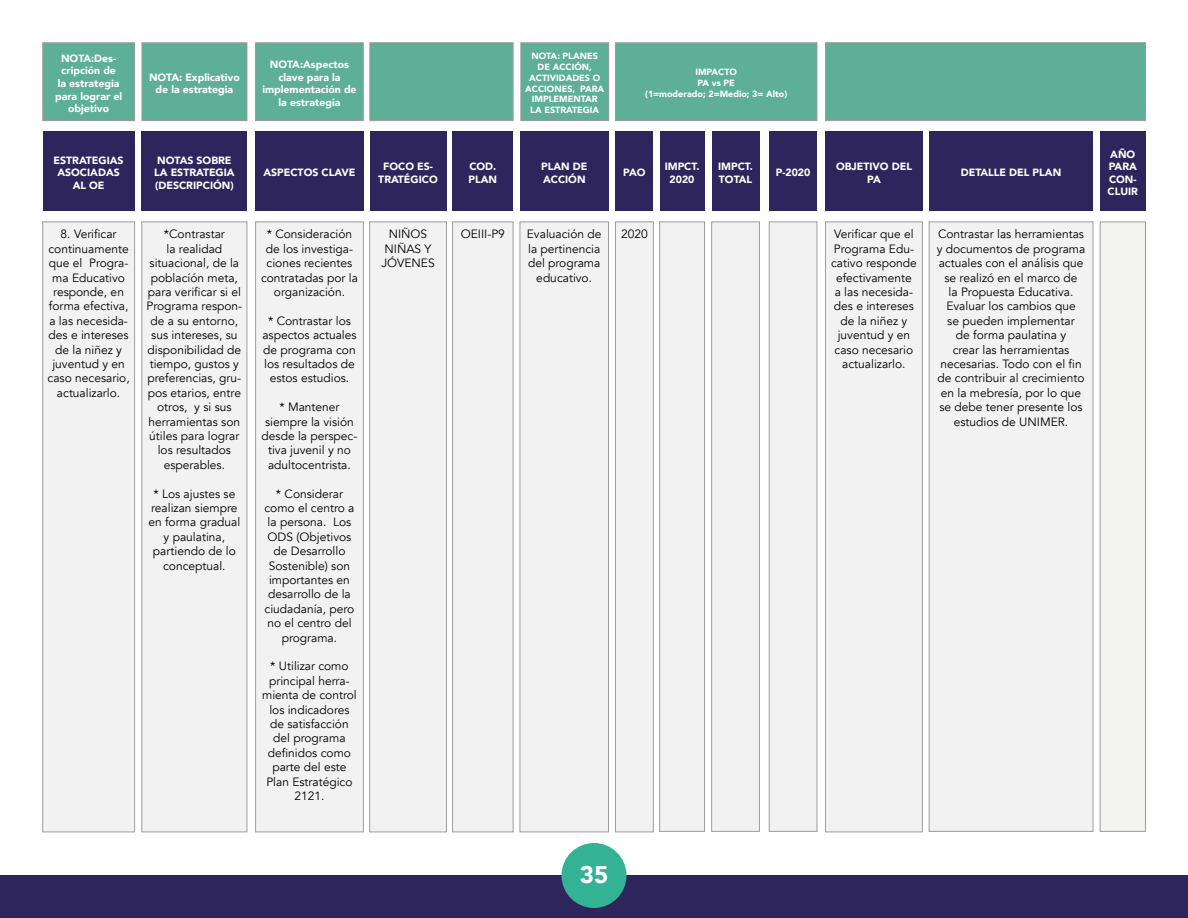
<style>
.page{position:relative;width:1188px;height:918px;background:#fff}
.page>*{position:absolute;margin:0;border:0;box-sizing:border-box;transform-origin:0 0}
.t1{font:900 24px "Avenir";color:#fff}
.t2{font:12px/14.4px "Avenir";color:#000;text-align:center}
.t3{font:900 10.5px/12.6px "Avenir";color:#fff;text-align:center}
.t4{font:900 9px/10.8px "Avenir";color:#fff;text-align:center}
</style>
<div class="page">
<div style="left:0;top:875px;width:1188px;height:43px;background:#2d255c"></div>
<div style="left:561px;top:843px;width:66px;height:65px;background:#33b296;border-radius:50%"></div>
<div style="left:43px;top:222px;width:92px;height:610px;background:#f2f2f2"></div>
<div style="left:43px;top:222px;width:92px;height:610px;border:1px solid #9d9d9c"></div>
<div style="left:256px;top:222px;width:107px;height:610px;background:#f2f2f2"></div>
<div style="left:255px;top:222px;width:109px;height:610px;border:1px solid #9d9d9c"></div>
<div style="left:370px;top:222px;width:76px;height:610px;background:#f2f2f2"></div>
<div style="left:369px;top:222px;width:78px;height:610px;border:1px solid #9d9d9c"></div>
<div style="left:453px;top:222px;width:60px;height:610px;background:#f2f2f2"></div>
<div style="left:452px;top:222px;width:61px;height:610px;border:1px solid #9d9d9c"></div>
<div style="left:615px;top:222px;width:38px;height:610px;background:#f2f2f2"></div>
<div style="left:615px;top:222px;width:39px;height:610px;border:1px solid #9d9d9c"></div>
<div style="left:659px;top:222px;width:46px;height:610px;background:#f2f2f2;border:1px solid #9d9d9c"></div>
<div style="left:711px;top:222px;width:49px;height:610px;background:#f2f2f2;border:1px solid #9d9d9c"></div>
<div style="left:769px;top:222px;width:48px;height:610px;background:#f2f2f2;border:1px solid #9d9d9c"></div>
<div style="left:825px;top:222px;width:97px;height:610px;background:#f2f2f2"></div>
<div style="left:825px;top:222px;width:98px;height:610px;border:1px solid #9d9d9c"></div>
<div style="left:929px;top:222px;width:164px;height:609px;background:#f2f2f2"></div>
<div style="left:929px;top:222px;width:164px;height:610px;border:1px solid #9d9d9c"></div>
<div style="left:1100px;top:222px;width:46px;height:610px;background:#f3f3f2;border:1px solid #9d9d9c"></div>
<div style="left:520px;top:222px;width:89px;height:610px;background:#f2f2f2"></div>
<div style="left:520px;top:222px;width:89px;height:610px;border:1px solid #9d9d9c"></div>
<div style="left:142px;top:222px;width:105px;height:610px;background:#f2f2f2"></div>
<div style="left:142px;top:222px;width:105px;height:610px;border:1px solid #9d9d9c"></div>
<div style="left:43px;top:131px;width:92px;height:80px;background:#2d255c"></div>
<div style="left:142px;top:131px;width:105px;height:80px;background:#2d255c"></div>
<div style="left:370px;top:131px;width:76px;height:80px;background:#2d255c"></div>
<div style="left:453px;top:131px;width:60px;height:80px;background:#2d255c"></div>
<div style="left:615px;top:131px;width:38px;height:80px;background:#2d255c"></div>
<div style="left:660px;top:131px;width:45px;height:80px;background:#2d255c"></div>
<div style="left:712px;top:131px;width:47px;height:80px;background:#2d255c"></div>
<div style="left:769px;top:131px;width:48px;height:80px;background:#2d255c"></div>
<div style="left:825px;top:131px;width:98px;height:80px;background:#2d255c"></div>
<div style="left:929px;top:131px;width:164px;height:80px;background:#2d255c"></div>
<div style="left:1100px;top:131px;width:45px;height:80px;background:#2d255c"></div>
<div style="left:520px;top:131px;width:89px;height:80px;background:#2d255c"></div>
<div style="left:255px;top:131px;width:109px;height:80px;background:#2d255c"></div>
<div style="left:43px;top:43px;width:92px;height:78px;background:#5daf98"></div>
<div style="left:43px;top:43px;width:92px;height:78px;border:1px solid #9d9d9c"></div>
<div style="left:142px;top:43px;width:105px;height:78px;background:#5daf98"></div>
<div style="left:142px;top:43px;width:105px;height:78px;border:1px solid #9d9d9c"></div>
<div style="left:256px;top:43px;width:107px;height:78px;background:#5daf98"></div>
<div style="left:255px;top:43px;width:109px;height:78px;border:1px solid #9d9d9c"></div>
<div style="left:521px;top:43px;width:88px;height:78px;background:#5daf98"></div>
<div style="left:521px;top:43px;width:88px;height:78px;border:1px solid #9d9d9c"></div>
<div style="left:615px;top:43px;width:202px;height:78px;background:#5daf98"></div>
<div style="left:615px;top:43px;width:202px;height:78px;border:1px solid #9d9d9c"></div>
<div style="left:370px;top:43px;width:143px;height:78px;background:#5daf98;border:1px solid #9d9d9c"></div>
<div style="left:825px;top:43px;width:321px;height:78px;background:#5daf98;border:1px solid #9d9d9c"></div>
<p class="t3" style="left:55px;top:51px;width:69px">NOTA:Des&shy;cripción de<br>la estrategia para lograr el objetivo</p>
<p class="t3" style="left:149px;top:70px;width:92px">NOTA: Explicativo de la estrategia</p>
<p class="t3" style="left:262px;top:58px;width:96px">NOTA:Aspectos clave para la implementación de la estrategia</p>
<p class="t4" style="left:525px;top:50px;width:81px">NOTA: PLANES<br>DE ACCIÓN,<br>ACTIVIDADES O<br>ACCIONES, PARA<br>IMPLEMENTAR<br>LA ESTRATEGIA</p>
<p class="t4" style="left:645px;top:67px;width:144px">IMPACTO<br>PA vs PE<br>(1=moderado; 2=Medio; 3= Alto)</p>
<p class="t3" style="left:54px;top:154px;width:72px">ESTRATEGIAS<br>ASOCIADAS<br>AL OE</p>
<p class="t3" style="left:154px;top:154px;width:82px;text-align:left">NOTAS SOBRE<br>LA ESTRATEGIA (DESCRIPCIÓN)</p>
<p class="t3" style="left:378px;top:160px;width:61px">FOCO ES-<br>TRATÉGICO</p>
<p class="t3" style="left:469px;top:160px;width:30px;text-align:left">COD.<br>PLAN</p>
<p class="t3" style="left:623px;top:166px;width:24px">PAO</p>
<p class="t3" style="left:665px;top:160px;width:36px">IMPCT.<br>2020</p>
<p class="t3" style="left:718px;top:160px;width:36px;text-align:left">IMPCT.<br>TOTAL</p>
<p class="t3" style="left:776px;top:166px;width:36px">P-2020</p>
<p class="t3" style="left:836px;top:160px;width:77px">OBJETIVO DEL<br>PA</p>
<p class="t3" style="left:961px;top:166px;width:102px">DETALLE DEL PLAN</p>
<p class="t3" style="left:541px;top:160px;width:48px;text-align:left">PLAN DE<br>ACCIÓN</p>
<p class="t3" style="left:263px;top:166px;width:94px">ASPECTOS CLAVE</p>
<p class="t2" style="left:48px;top:227px;width:84px">8. Verificar continuamente que el Progra&shy;ma Educativo responde, en forma efectiva, a las necesida&shy;des e intereses de la niñez y juventud y en caso necesario, actualizarlo.</p>
<p class="t2" style="left:261px;top:227px;width:98px">* Consideración de los investiga&shy;ciones recientes contratadas por la organización.</p>
<p class="t2" style="left:146px;top:227px;width:97px">*Contrastar<br>la realidad situacional, de la poblacíón meta, para verificar si el<br>Programa respon&shy;de a su entorno, sus intereses, su disponibilidad de tiempo, gustos y preferencias, gru&shy;pos etarios, entre otros, y si sus herramientas son útiles para lograr los resultados esperables.</p>
<p class="t2" style="left:148px;top:486px;width:93px">* Los ajustes se realizan siempre en forma gradual y paulatina, partiendo de lo conceptual.</p>
<p class="t2" style="left:262px;top:314px;width:96px">* Contrastar los aspectos actuales de programa con los resultados de estos estudios.</p>
<p class="t2" style="left:262px;top:400px;width:97px">* Mantener siempre la visión desde la perspec&shy;tiva juvenil y no adultocentrista.</p>
<p class="t2" style="left:264px;top:486px;width:92px">* Considerar como el centro a la persona. Los<br>ODS (Objetivos de Desarrollo<br>Sostenible) son importantes en desarrollo de la ciudadanía, pero no el centro del programa.</p>
<p class="t2" style="left:262px;top:659px;width:96px">* Utilizar como principal herra&shy;mienta de control los indicadores de satisfacción del programa definidos como parte del este<br>Plan Estratégico<br>2121.</p>
<p class="t2" style="left:381px;top:227px;width:55px">NIÑOS<br>NIÑAS Y<br>JÓVENES</p>
<p class="t2" style="left:461px;top:227px;width:46px">OEIII-P9</p>
<p class="t2" style="left:621px;top:227px;width:28px">2020</p>
<p class="t2" style="left:831px;top:227px;width:87px">Verificar que el<br>Programa Edu&shy;cativo responde efectivamente<br>a las necesida&shy;des e intereses de la niñez y juventud y en caso necesario actualizarlo.</p>
<p class="t2" style="left:937px;top:227px;width:150px">Contrastar las herramientas y documentos de programa actuales con el análisis que se realizó en el marco de<br>la Propuesta Educativa.<br>Evaluar los cambios que<br>se pueden implementar<br>de forma paulatina y<br>crear las herramientas necesarias. Todo con el fin de contribuir al crecimiento en la mebresía, por lo que se debe tener presente los estudios de UNIMER.</p>
<p class="t2" style="left:527px;top:227px;width:76px">Evaluación de la pertinencia del programa educativo.</p>
<p class="t3" style="left:1108px;top:147px;width:32px;text-align:left">AÑO<br>PARA<br>CON-<br>CLUIR</p>
<h1 class="t1" style="left:580px;top:854px;width:30px">35</h1>
</div>
